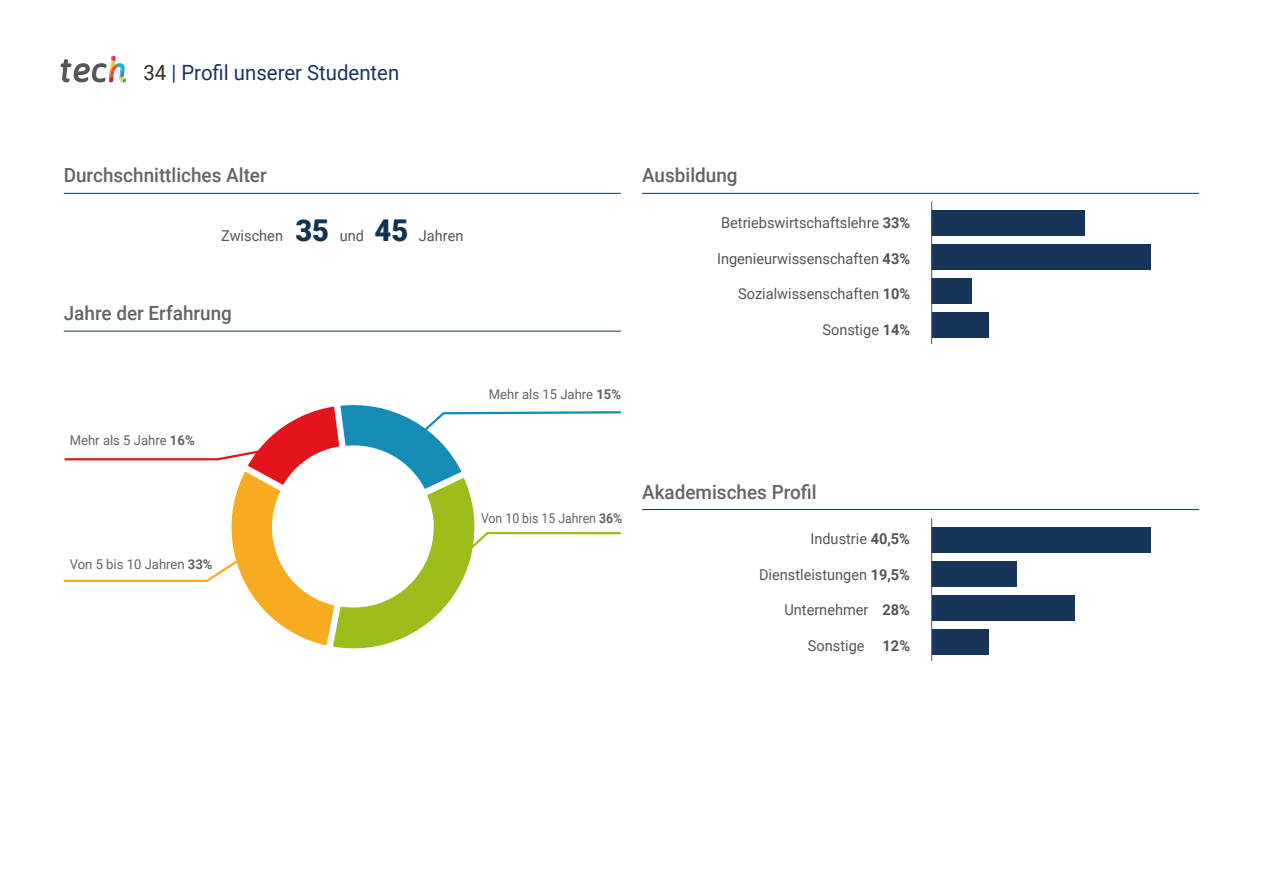
<style>
.page{position:relative;width:1263px;height:893px;background:#fff}
.page>*{position:absolute;margin:0;border:0;box-sizing:border-box;transform-origin:0 0}
.t1{font:21px "Roboto";color:#1a355c}
.t2{font:500 19.5px "Roboto";color:#61646a}
.t3{font:15px "Roboto";color:#52555b}
.t4{font:13.5px "Roboto";color:#636363}
.t5{font:13.5px "Roboto";color:#636363;scale:.91 1}
.s1{color:#312e20}
.s2{font-weight:900;font-size:30px;color:#123352}
.s3{font-weight:700}
</style>
<div class="page">
<svg style="left:61px;top:56px;width:65px;height:27px"></svg>
<hr style="left:64px;top:193px;width:557px;height:1px;background:#17355b">
<hr style="left:64px;top:331px;width:557px;height:1px;background:#17355b">
<hr style="left:642px;top:193px;width:557px;height:1px;background:#17355b">
<hr style="left:642px;top:509px;width:557px;height:1px;background:#17355b">
<svg style="left:63px;top:405px;width:558px;height:244px"></svg>
<div style="left:932px;top:278px;width:40px;height:25px;background:#17355b"></div>
<div style="left:932px;top:210px;width:153px;height:25px;background:#17355b"></div>
<div style="left:932px;top:244px;width:219px;height:25px;background:#17355b"></div>
<div style="left:932px;top:312px;width:57px;height:25px;background:#17355b"></div>
<hr style="left:931px;top:201px;width:1px;height:143px;background:#52555b">
<div style="left:932px;top:595px;width:142px;height:25px;background:#17355b"></div>
<div style="left:932px;top:527px;width:219px;height:25px;background:#17355b"></div>
<div style="left:932px;top:561px;width:85px;height:25px;background:#17355b"></div>
<div style="left:932px;top:629px;width:57px;height:25px;background:#17355b"></div>
<hr style="left:931px;top:518px;width:1px;height:143px;background:#52555b">
<h1 class="t1" style="left:144px;top:57px;width:257px"><span class="s1">34</span> | Profil unserer Studenten</h1>
<h2 class="t2" style="left:64px;top:161px;width:204px">Durchschnittliches Alter</h2>
<p class="t3" style="left:221px;top:225px;width:244px">Zwischen <span class="s2">35</span> und <span class="s2">45</span> Jahren</p>
<h2 class="t2" style="left:64px;top:300px;width:170px">Jahre der Erfahrung</h2>
<p class="t4" style="left:70px;top:431px;width:126px">Mehr als 5 Jahre <span class="s3">16%</span></p>
<p class="t4" style="left:489px;top:385px;width:134px">Mehr als 15 Jahre <span class="s3">15%</span></p>
<p class="t4" style="left:70px;top:555px;width:144px">Von 5 bis 10 Jahren <span class="s3">33%</span></p>
<p class="t5" style="left:481px;top:509px;width:157px">Von 10 bis 15 Jahren <span class="s3">36%</span></p>
<h2 class="t2" style="left:642px;top:161px;width:97px">Ausbildung</h2>
<p class="t3" style="left:721px;top:212px;width:190px">Betriebswirtschaftslehre <span class="s3">33%</span></p>
<p class="t3" style="left:717px;top:248px;width:195px">Ingenieurwissenschaften <span class="s3">43%</span></p>
<p class="t3" style="left:738px;top:283px;width:173px">Sozialwissenschaften <span class="s3">10%</span></p>
<p class="t3" style="left:822px;top:319px;width:89px">Sonstige <span class="s3">14%</span></p>
<h2 class="t2" style="left:642px;top:478px;width:176px">Akademisches Profil</h2>
<p class="t3" style="left:810px;top:528px;width:101px">Industrie <span class="s3">40,5%</span></p>
<p class="t3" style="left:759px;top:564px;width:152px">Dienstleistungen <span class="s3">19,5%</span></p>
<p class="t3" style="left:784px;top:599px;width:127px">Unternehmer <span class="s3">28%</span></p>
<p class="t3" style="left:808px;top:635px;width:104px">Sonstige <span class="s3">12%</span></p>
</div>
